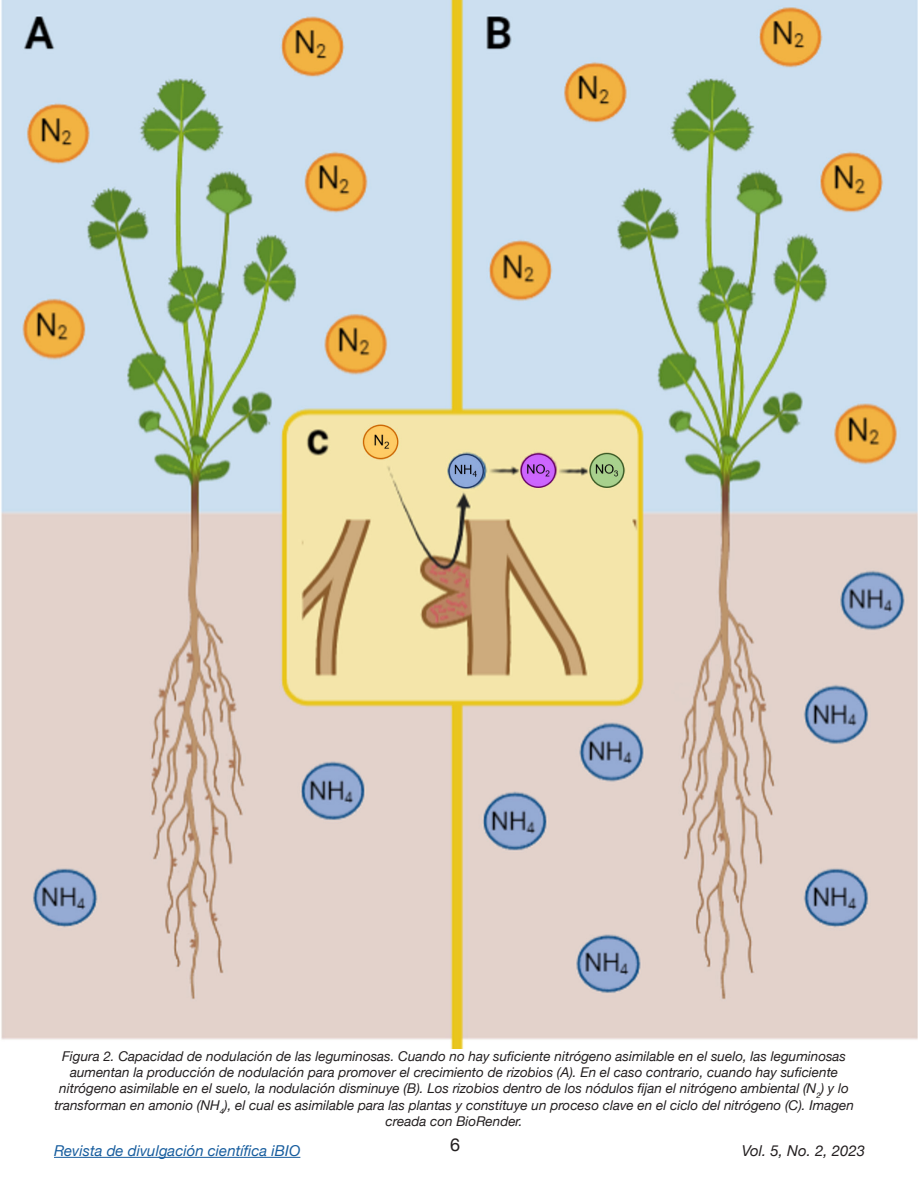
<style>
.page{position:relative;width:918px;height:1188px;background:#fff}
.page>*{position:absolute;margin:0;border:0;box-sizing:border-box;transform-origin:0 0}
.t1{font:18px "Helvetica Neue";color:#231f20}
.t2{font:italic 15px "Helvetica Neue";color:#175d9e}
.t3{font:italic 15px "Helvetica Neue";color:#231f20}
.t4{font:italic 13.5px/16.2px "Helvetica Neue";color:#231f20;text-align:center}
</style>
<div class="page">
<hr style="left:54px;top:1157px;width:246px;height:1px;background:#175d9e">
<img style="left:1px;top:0;width:917px;height:1048px">
<p class="t4" style="left:54px;top:1049px;width:801px">Figura 2. Capacidad de nodulación de las leguminosas. Cuando no hay suficiente nitrógeno asimilable en el suelo, las leguminosas aumentan la producción de nodulación para promover el crecimiento de rizobios (A). En el caso contrario, cuando hay suficiente nitrógeno asimilable en el suelo, la nodulación disminuye (B). Los rizobios dentro de los nódulos fijan el nitrógeno ambiental (N<sub>2</sub>) y lo transforman en amonio (NH<sub>4</sub>), el cual es asimilable para las plantas y constituye un proceso clave en el ciclo del nitrógeno (C). Imagen creada con BioRender.</p>
<p class="t2" style="left:54px;top:1140px;width:248px">Revista de divulgación científica iBIO</p>
<h1 class="t1" style="left:450px;top:1132px;width:12px">6</h1>
<p class="t3" style="left:742px;top:1140px;width:125px">Vol. 5, No. 2, 2023</p>
</div>
